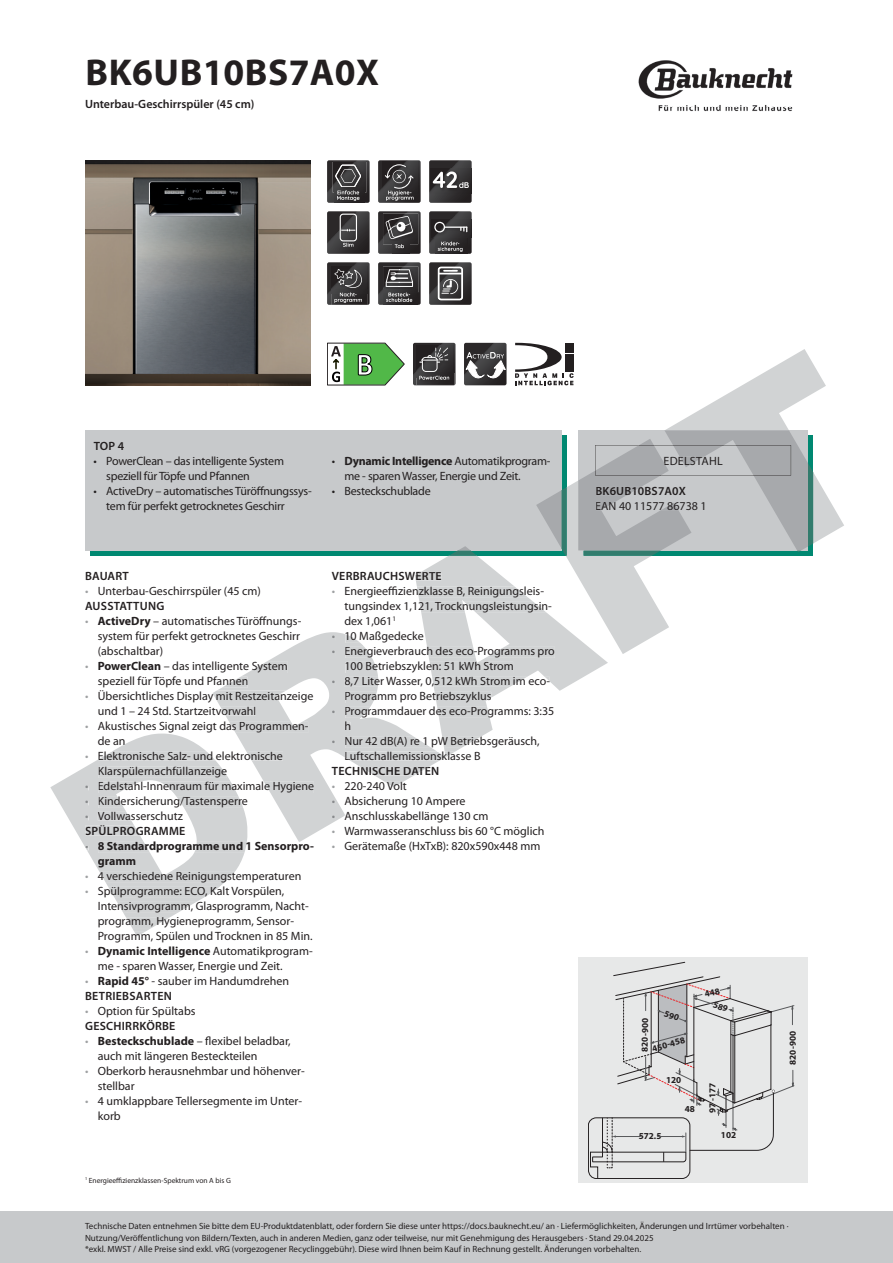
<style>
.page{position:relative;width:893px;height:1263px;background:#fff}
.page>*{position:absolute;margin:0;border:0;box-sizing:border-box;transform-origin:0 0}
.t1{font:700 37.5px "Myriad Pro";letter-spacing:.01em;color:#231f20}
.t2{font:12px/15px "Myriad Pro";color:#231f20}
.t3{font:12px/15px "Myriad Pro";letter-spacing:-.02em;color:#231f20}
.t4{font:600 12px "Myriad Pro";letter-spacing:.01em;color:#231f20}
.t5{font:700 12px "Myriad Pro";color:#231f20}
.t6{font:12px "Myriad Pro";letter-spacing:.02em;color:#231f20}
.t7{font:12px/15px "Myriad Pro";color:#9ea0a2}
.t8{font:12px "Myriad Pro";color:#888a8c}
.t9{font:700 9.15px "Myriad Pro";color:#231f20}
.t10{font:9px/11.2px "Myriad Pro";color:#231f20}
.t11{font:7.5px "Myriad Pro";color:#231f20}
.s1{font-weight:700}
.s2{color:#9ea0a2}
.s3{font-weight:600}
.s4{color:#888a8c}
</style>
<div class="page">
<img style="left:638px;top:60px;width:155px;height:52px">
<div style="left:0;top:1212px;width:893px;height:51px;background:#c7c9cb"></div>
<img style="left:85px;top:160px;width:225px;height:225px">
<svg style="left:327px;top:160px;width:43px;height:43px;background:#4d4b4c"></svg>
<svg style="left:327px;top:211px;width:43px;height:43px;background:#474546"></svg>
<svg style="left:327px;top:262px;width:43px;height:43px;background:#484748"></svg>
<svg style="left:378px;top:160px;width:43px;height:43px;background:#4a494a"></svg>
<svg style="left:378px;top:211px;width:43px;height:43px;background:#4b494a"></svg>
<svg style="left:378px;top:262px;width:43px;height:43px;background:#515051"></svg>
<svg style="left:429px;top:160px;width:43px;height:43px;background:#4c4a4b"></svg>
<svg style="left:429px;top:211px;width:43px;height:43px;background:#464445"></svg>
<svg style="left:429px;top:262px;width:43px;height:43px;background:#5d5b5c"></svg>
<svg style="left:90px;top:550px;width:237px;height:6px"></svg>
<div style="left:85px;top:430px;width:476px;height:120px;background:#c7c9cb"></div>
<div style="left:578px;top:958px;width:230px;height:225px;background:#e7e8e8"></div>
<svg style="left:225px;top:632px;width:120px;height:202px"></svg>
<svg style="left:212px;top:662px;width:76px;height:53px"></svg>
<svg style="left:50px;top:722px;width:264px;height:214px"></svg>
<svg style="left:332px;top:801px;width:3px;height:4px"></svg>
<svg style="left:332px;top:816px;width:3px;height:4px"></svg>
<svg style="left:327px;top:343px;width:517px;height:444px"></svg>
<svg style="left:588px;top:962px;width:206px;height:217px"></svg>
<h1 class="t1" style="left:85px;top:48px;width:295px">BK6UB10BS7A0X</h1>
<p class="t4" style="left:85px;top:97px;width:171px">Unterbau-Geschirrspüler (45 cm)</p>
<p class="t4" style="left:94px;top:439px;width:32px">TOP 4</p>
<p class="t3" style="left:106px;top:454px;width:179px;text-indent:-13px">• PowerClean – das intelligente System speziell für Töpfe und Pfannen</p>
<p class="t3" style="left:106px;top:484px;width:207px;text-indent:-13px">• ActiveDry – automatisches Türöffnungssys&shy;tem für perfekt getrocknetes Geschirr</p>
<p class="t3" style="left:344px;top:454px;width:208px;text-indent:-13px">• <span class="s1">Dynamic Intelligence</span> Automatikprogram&shy;me - sparen Wasser, Energie und Zeit.</p>
<p class="t3" style="left:332px;top:484px;width:101px">• Besteckschublade</p>
<p class="t4" style="left:85px;top:570px;width:45px">BAUART</p>
<p class="t2" style="left:85px;top:584px;width:177px"><span class="s2">•</span> Unterbau-Geschirrspüler (45 cm)<br><span class="s3">AUSSTATTUNG</span></p>
<p class="t2" style="left:85px;top:614px;width:218px"><span class="s2">•</span> <span class="s1">ActiveDry</span> – automatisches Türöffnungs-</p>
<p class="t2" style="left:98px;top:644px;width:67px">(abschaltbar)</p>
<p class="t2" style="left:85px;top:659px;width:204px"><span class="s2">•</span> <span class="s1">PowerClean</span> – das intelligente System</p>
<p class="t7" style="left:85px;top:689px;width:5px">•</p>
<p class="t7" style="left:85px;top:719px;width:5px">•</p>
<p class="t7" style="left:85px;top:749px;width:5px">•</p>
<p class="t2" style="left:98px;top:629px;width:204px">system für perfekt getrocknetes Geschirr</p>
<p class="t2" style="left:98px;top:674px;width:217px">speziell für Töpfe und Pfannen Übersichtliches Display mit Restzeitanzeige und 1 – 24 Std. Startzeitvorwahl Akustisches Signal zeigt das Programmen-</p>
<p class="t2" style="left:98px;top:749px;width:187px">Elektronische Salz- und elektronische</p>
<p class="t2" style="left:98px;top:779px;width:218px">Edelstahl-Innenraum für maximale Hygiene</p>
<p class="t2" style="left:98px;top:734px;width:29px">de an</p>
<p class="t2" style="left:98px;top:764px;width:131px">Klarspülernachfüllanzeige</p>
<p class="t8" style="left:85px;top:780px;width:5px">•</p>
<p class="t2" style="left:85px;top:794px;width:164px"><span class="s4">•</span> Kindersicherung/Tastensperre</p>
<p class="t2" style="left:85px;top:809px;width:102px"><span class="s4">•</span> Vollwasserschutz<br><span class="s3">SPÜLPROGRAMME</span></p>
<p class="t8" style="left:85px;top:840px;width:5px">•</p>
<p class="t5" style="left:98px;top:853px;width:40px">gramm</p>
<p class="t2" style="left:98px;top:869px;width:216px">4 verschiedene Reinigungstemperaturen Spülprogramme: ECO, Kalt Vorspülen, Intensivprogramm, Glasprogramm, Nacht&shy;programm, Hygieneprogramm, Sensor-Programm, Spülen und Trocknen in 85 Min.</p>
<p class="t5" style="left:98px;top:838px;width:218px">8 Standardprogramme und 1 Sensorpro-</p>
<p class="t7" style="left:85px;top:869px;width:5px">• •</p>
<p class="t2" style="left:98px;top:944px;width:216px;text-indent:-13px"><span class="s2">•</span> <span class="s1">Dynamic Intelligence</span> Automatikprogram&shy;me - sparen Wasser, Energie und Zeit.</p>
<p class="t2" style="left:85px;top:974px;width:206px"><span class="s2">•</span> <span class="s1">Rapid 45°</span> - sauber im Handumdrehen<br><span class="s3">BETRIEBSARTEN</span></p>
<p class="t2" style="left:85px;top:1004px;width:112px"><span class="s2">•</span> Option für Spültabs<br><span class="s3">GESCHIRRKÖRBE</span></p>
<p class="t2" style="left:98px;top:1034px;width:194px;text-indent:-13px"><span class="s2">•</span> <span class="s1">Besteckschublade</span> – flexibel beladbar, auch mit längeren Besteckteilen</p>
<p class="t2" style="left:98px;top:1064px;width:208px;text-indent:-13px"><span class="s2">•</span> Oberkorb herausnehmbar und höhenver&shy;stellbar</p>
<p class="t2" style="left:98px;top:1094px;width:206px;text-indent:-13px"><span class="s2">•</span> 4 umklappbare Tellersegmente im Unter&shy;korb</p>
<p class="t4" style="left:332px;top:570px;width:111px">VERBRAUCHSWERTE</p>
<p class="t2" style="left:344px;top:584px;width:209px">Energieeffizienzklasse B, Reinigungsleis&shy;tungsindex 1,121, Trocknungsleistungsin-</p>
<p class="t2" style="left:344px;top:644px;width:212px">Energieverbrauch des eco-Programms pro 100 Betriebszyklen: 51 kWh Strom<br>8,7 Liter Wasser, 0,512 kWh Strom im eco-Programm pro Betriebszyklus Programmdauer des eco-Programms: 3:35</p>
<p class="t2" style="left:344px;top:734px;width:197px">Nur 42 dB(A) re 1 pW Betriebsgeräusch,<br>Luftschallemissionsklasse B</p>
<p class="t7" style="left:332px;top:584px;width:5px">•</p>
<p class="t2" style="left:388px;top:584px;width:11px">f</p>
<p class="t2" style="left:344px;top:614px;width:53px">dex 1,061<sup>1</sup></p>
<p class="t2" style="left:332px;top:629px;width:94px"><span class="s4">•</span> 10 Maßgedecke <span class="s4">•</span></p>
<p class="t8" style="left:332px;top:675px;width:5px">•</p>
<p class="t8" style="left:332px;top:705px;width:5px">•</p>
<p class="t2" style="left:344px;top:719px;width:8px">h</p>
<p class="t8" style="left:332px;top:735px;width:5px">•</p>
<p class="t4" style="left:332px;top:765px;width:109px">TECHNISCHE DATEN</p>
<p class="t2" style="left:344px;top:779px;width:64px">220-240 Volt</p>
<p class="t8" style="left:332px;top:795px;width:5px">•</p>
<p class="t2" style="left:332px;top:809px;width:158px"><span class="s4">•</span> Anschlusskabellänge 130 cm</p>
<p class="t7" style="left:332px;top:779px;width:5px">•</p>
<p class="t2" style="left:344px;top:794px;width:123px">Absicherung 10 Ampere</p>
<p class="t2" style="left:332px;top:824px;width:214px"><span class="s2">•</span> Warmwasseranschluss bis 60 °C möglich</p>
<p class="t2" style="left:332px;top:839px;width:210px"><span class="s2">•</span> Gerätemaße (HxTxB): 820x590x448 mm</p>
<p class="t11" style="left:85px;top:1176px;width:147px"><sup>1</sup> Energieeffizienzklassen-Spektrum von A bis G</p>
<p class="t6" style="left:663px;top:454px;width:61px">EDELSTAHL</p>
<p class="t4" style="left:595px;top:484px;width:92px">BK6UB10BS7A0X</p>
<p class="t2" style="left:595px;top:499px;width:113px">EAN 40 11577 86738 1</p>
<p class="t9" style="left:639px;top:1052px;width:36px;rotate:-90deg">820-900</p>
<p class="t9" style="left:651px;top:1043px;width:35px;rotate:-15deg">450-458</p>
<p class="t9" style="left:666px;top:1074px;width:17px">120</p>
<p class="t9" style="left:639px;top:1130px;width:24px">572.5</p>
<p class="t9" style="left:685px;top:1103px;width:12px">48</p>
<p class="t9" style="left:706px;top:1113px;width:32px;rotate:-90deg">97 -177</p>
<p class="t9" style="left:721px;top:1129px;width:17px">102</p>
<p class="t9" style="left:787px;top:1065px;width:36px;rotate:-90deg">820-900</p>
<p class="t10" style="left:85px;top:1221px;width:705px">Technische Daten entnehmen Sie bitte dem EU-Produktdatenblatt, oder fordern Sie diese unter https://docs.bauknecht.eu/ an · Liefermöglichkeiten, Änderungen und Irrtümer vorbehalten ·<br>Nutzung/Veröffentlichung von Bildern/Texten, auch in anderen Medien, ganz oder teilweise, nur mit Genehmigung des Herausgebers · Stand 29.04.2025<br>*exkl. MWST / Alle Preise sind exkl. vRG (vorgezogener Recyclinggebühr). Diese wird Ihnen beim Kauf in Rechnung gestellt. Änderungen vorbehalten.</p>
</div>
